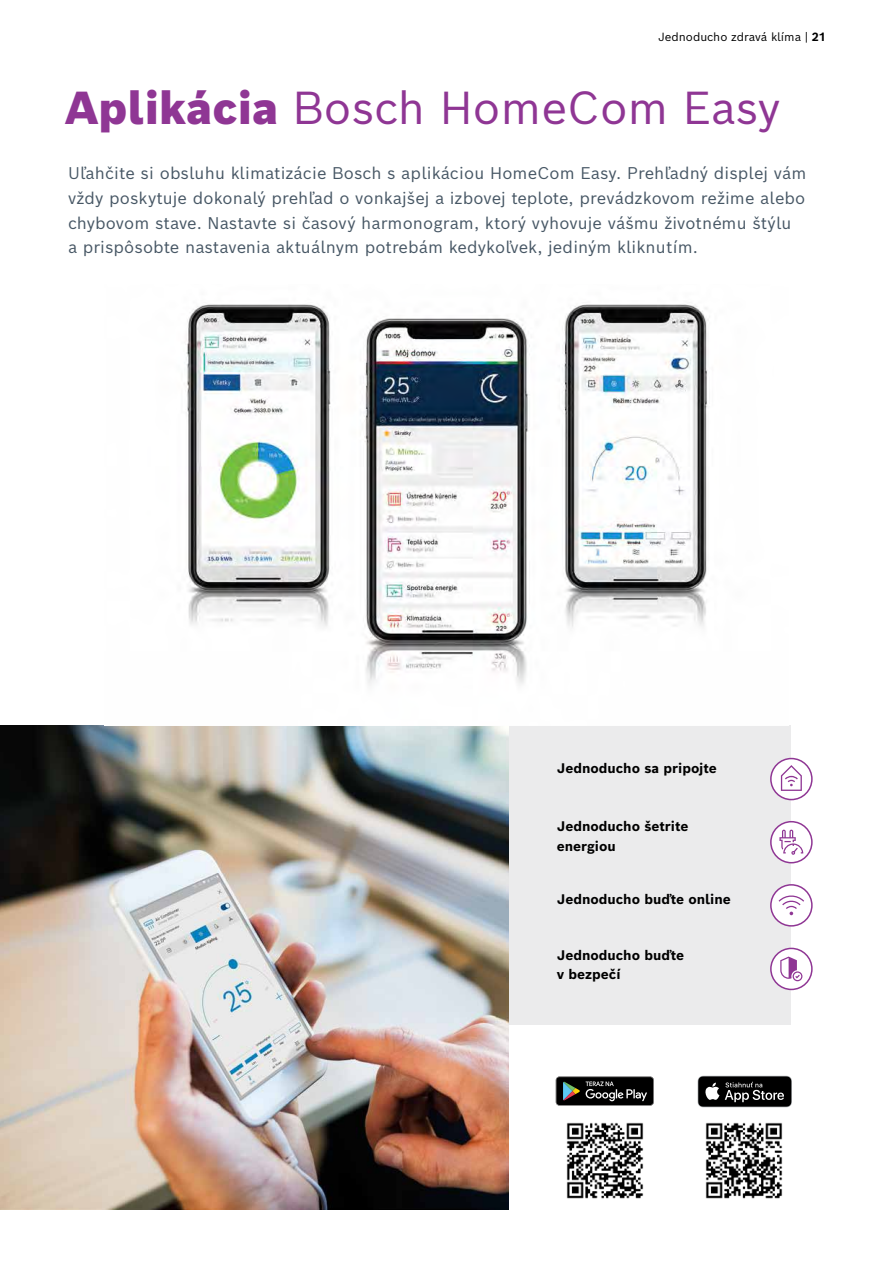
<style>
.page{position:relative;width:893px;height:1263px;background:#fff}
.page>*{position:absolute;margin:0;border:0;box-sizing:border-box;transform-origin:0 0}
.t1{font:45px "Bosch Sans";color:#8f3694}
.t2{font:16.5px/24.8px "Bosch Sans";letter-spacing:.01em;color:#475765}
.t3{font:700 13.5px/19.5px "Bosch Sans";color:#000}
.t4{font:11.55px "Bosch Sans";color:#000}
.s1{font-weight:700}
.s2{font-weight:900}
</style>
<div class="page">
<div style="left:504px;top:725px;width:287px;height:300px;background:#ebebec"></div>
<img style="left:0;top:725px;width:508px;height:484px">
<div style="left:771px;top:885px;width:41px;height:41px;background:#fff;border-radius:50%"></div>
<div style="left:770px;top:884px;width:43px;height:43px;border:2px solid #8f3694;border-radius:50%"></div>
<div style="left:771px;top:948px;width:41px;height:41px;background:#fff;border-radius:50%"></div>
<div style="left:770px;top:948px;width:43px;height:42px;border:2px solid #8f3694;border-radius:50%"></div>
<div style="left:771px;top:822px;width:41px;height:41px;background:#fff;border-radius:50%"></div>
<div style="left:770px;top:821px;width:43px;height:42px;border:2px solid #8f3694;border-radius:50%"></div>
<div style="left:771px;top:758px;width:41px;height:41px;background:#fff;border-radius:50%"></div>
<div style="left:770px;top:758px;width:43px;height:42px;border:2px solid #8f3694;border-radius:50%"></div>
<svg style="left:779px;top:830px;width:24px;height:25px"></svg>
<svg style="left:780px;top:956px;width:22px;height:25px"></svg>
<svg style="left:778px;top:895px;width:26px;height:20px"></svg>
<img style="left:186px;top:304px;width:522px;height:381px">
<svg style="left:556px;top:1076px;width:98px;height:29px;background:#292b2a"></svg>
<svg style="left:698px;top:1076px;width:94px;height:31px;background:#2d2d2d"></svg>
<img style="left:566px;top:1122px;width:78px;height:77px">
<img style="left:705px;top:1122px;width:78px;height:77px">
<svg style="left:781px;top:765px;width:21px;height:26px"></svg>
<p class="t4" style="left:658px;top:27px;width:169px">Jednoducho zdravá klíma | <span class="s1">21</span></p>
<h1 class="t1" style="left:65px;top:70px;width:717px"><span class="s2">Aplikácia</span> Bosch HomeCom Easy</h1>
<p class="t2" style="left:68px;top:159px;width:740px">Uľahčite si obsluhu klimatizácie Bosch s aplikáciou HomeCom Easy. Prehľadný displej vám vždy poskytuje dokonalý prehľad o vonkajšej a izbovej teplote, prevádzkovom režime alebo chybovom stave. Nastavte si časový harmonogram, ktorý vyhovuje vášmu životnému štýlu<br>a prispôsobte nastavenia aktuálnym potrebám kedykoľvek, jediným kliknutím.</p>
<p class="t3" style="left:557px;top:757px;width:162px">Jednoducho sa pripojte</p>
<p class="t3" style="left:557px;top:815px;width:133px">Jednoducho šetrite energiou</p>
<p class="t3" style="left:557px;top:888px;width:175px">Jednoducho buďte online</p>
<p class="t3" style="left:557px;top:944px;width:129px">Jednoducho buďte v bezpečí</p>
</div>
